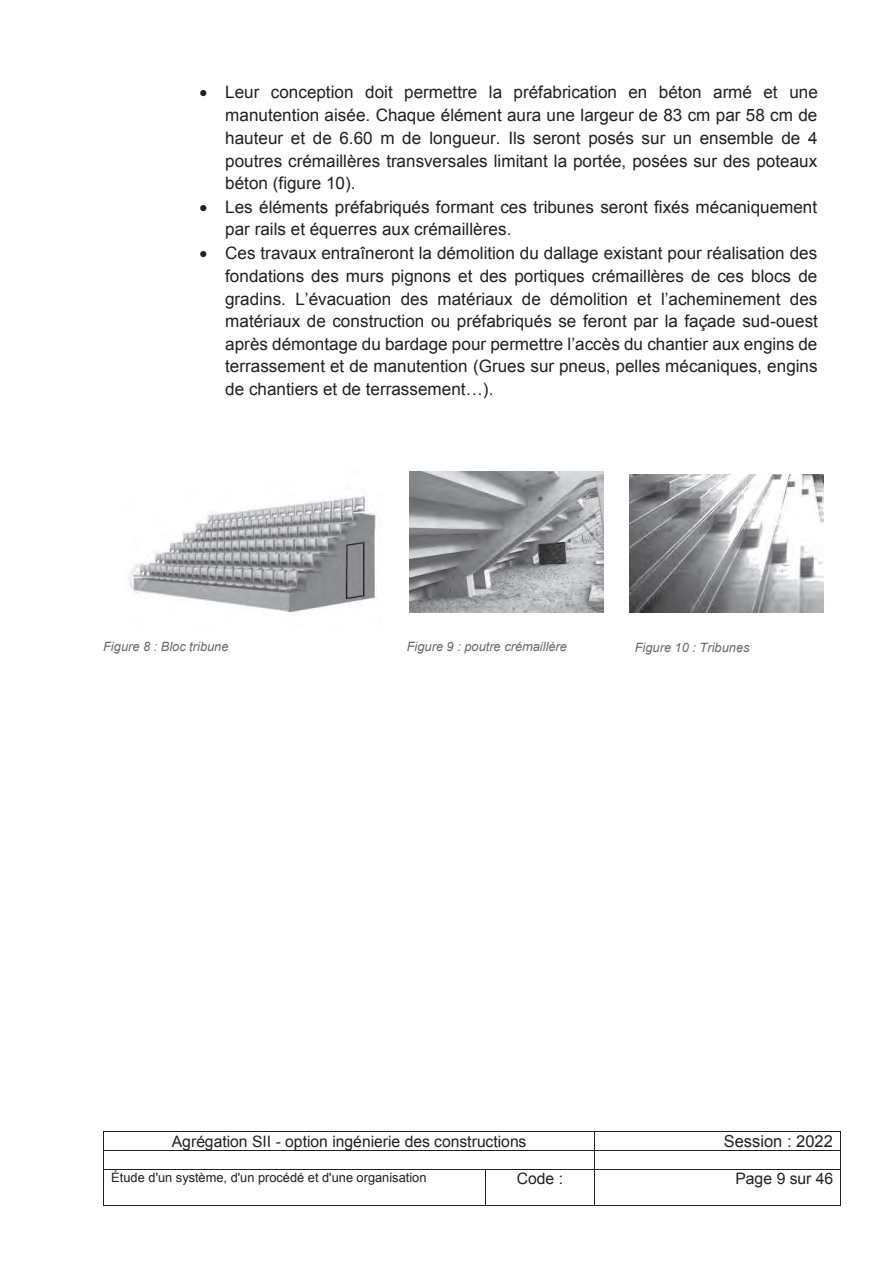
<style>
.page{position:relative;width:893px;height:1263px;background:#fff}
.page>*{position:absolute;margin:0;border:0;box-sizing:border-box;transform-origin:0 0}
.t1{font:17.1px/22.6px "Arial";color:#231f20;text-align:justify}
.t2{font:16.5px "Arial";color:#231f20}
.t3{font:15.75px "Arial";color:#231f20}
.t4{font:italic 12.9px "Arial";letter-spacing:.005em;color:#69696c}
.t5{font:12.9px "Arial";letter-spacing:.005em;color:#231f20}
</style>
<div class="page">
<hr style="left:104px;top:1131px;width:490px;height:1px;background:#231f20">
<hr style="left:595px;top:1131px;width:245px;height:1px;background:#231f20">
<hr style="left:104px;top:1150px;width:490px;height:1px;background:#231f20">
<hr style="left:595px;top:1150px;width:245px;height:1px;background:#231f20">
<svg style="left:103px;top:1131px;width:1px;height:38px"></svg>
<hr style="left:104px;top:1169px;width:381px;height:1px;background:#231f20">
<hr style="left:485px;top:1169px;width:109px;height:1px;background:#231f20">
<svg style="left:594px;top:1131px;width:1px;height:38px"></svg>
<hr style="left:595px;top:1169px;width:245px;height:1px;background:#231f20">
<svg style="left:840px;top:1131px;width:1px;height:38px"></svg>
<hr style="left:103px;top:1169px;width:1px;height:36px;background:#231f20">
<hr style="left:104px;top:1205px;width:381px;height:1px;background:#231f20">
<hr style="left:485px;top:1169px;width:1px;height:36px;background:#231f20">
<hr style="left:485px;top:1205px;width:109px;height:1px;background:#231f20">
<hr style="left:594px;top:1169px;width:1px;height:36px;background:#231f20">
<hr style="left:595px;top:1205px;width:245px;height:1px;background:#231f20">
<hr style="left:840px;top:1169px;width:1px;height:36px;background:#231f20">
<img style="left:629px;top:475px;width:194px;height:138px">
<img style="left:129px;top:496px;width:247px;height:117px">
<img style="left:409px;top:471px;width:194px;height:141px">
<p class="t1" style="left:225px;top:81px;width:594px;text-indent:-26px">• Leur conception doit permettre la préfabrication en béton armé et une manutention aisée. Chaque élément aura une largeur de 83 cm par 58 cm de hauteur et de 6.60 m de longueur. Ils seront posés sur un ensemble de 4 poutres crémaillères transversales limitant la portée, posées sur des poteaux béton (figure 10).</p>
<p class="t1" style="left:225px;top:195px;width:594px;text-indent:-26px">• Les éléments préfabriqués formant ces tribunes seront fixés mécaniquement par rails et équerres aux crémaillères.</p>
<p class="t1" style="left:225px;top:242px;width:594px;text-indent:-26px">• Ces travaux entraîneront la démolition du dallage existant pour réalisation des fondations des murs pignons et des portiques crémaillères de ces blocs de gradins. L’évacuation des matériaux de démolition et l’acheminement des matériaux de construction ou préfabriqués se feront par la façade sud-ouest après démontage du bardage pour permettre l’accès du chantier aux engins de terrassement et de manutention (Grues sur pneus, pelles mécaniques, engins de chantiers et de terrassement…).</p>
<p class="t4" style="left:103px;top:638px;width:127px">Figure 8 : Bloc tribune</p>
<p class="t4" style="left:407px;top:638px;width:162px">Figure 9 : poutre crémaillère</p>
<p class="t4" style="left:635px;top:639px;width:116px">Figure 10 : Tribunes</p>
<p class="t3" style="left:172px;top:1131px;width:356px">Agrégation SII - option ingénierie des constructions</p>
<p class="t3" style="left:729px;top:1131px;width:105px">Session : 2021</p>
<p class="t5" style="left:111px;top:1168px;width:317px">Étude d'un système, d'un procédé et d'une organisation</p>
<p class="t3" style="left:517px;top:1168px;width:48px">Code :</p>
<p class="t3" style="left:735px;top:1168px;width:99px">Page 9 sur 46</p>
<p class="t2" style="left:724px;top:1131px;width:111px">Session : 2022</p>
</div>
